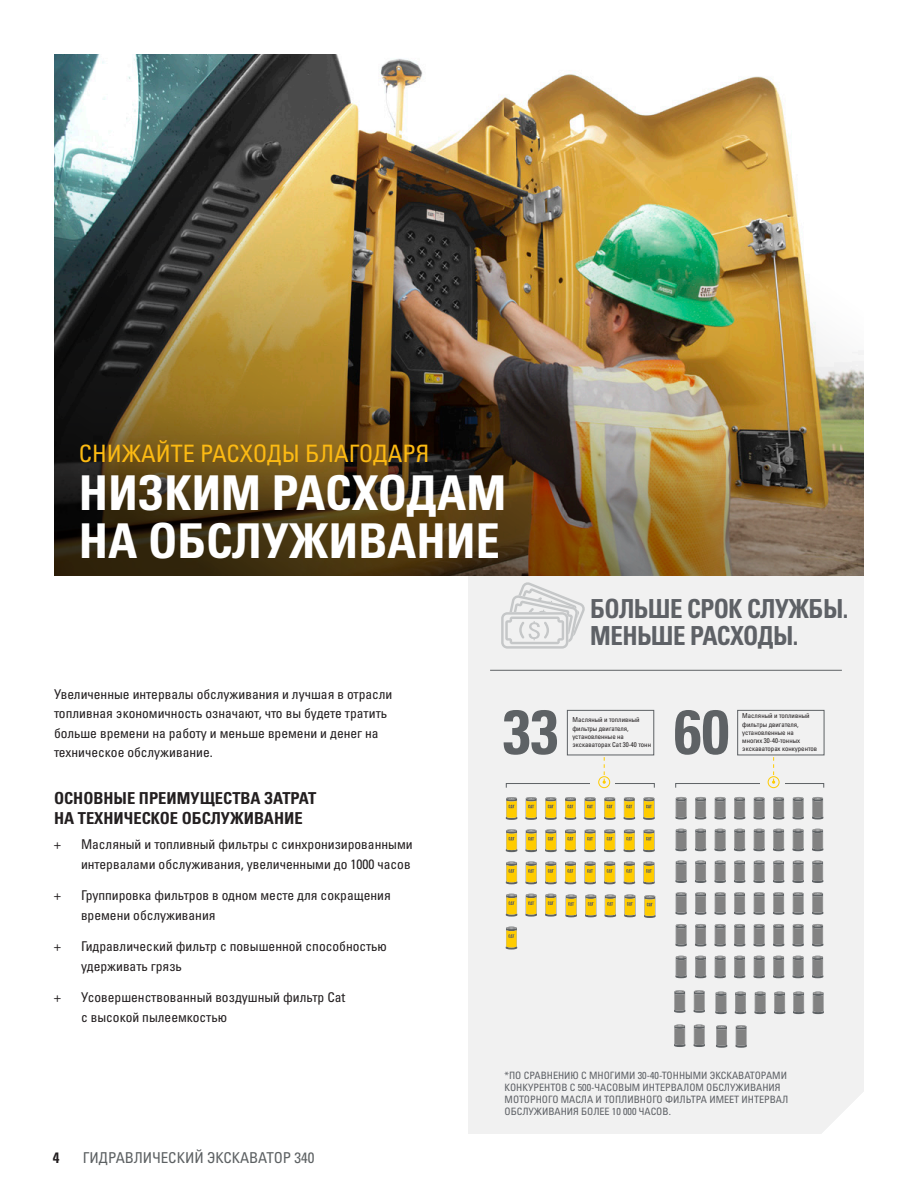
<style>
.page{position:relative;width:918px;height:1188px;background:#fff}
.page>*{position:absolute;margin:0;border:0;box-sizing:border-box;transform-origin:0 0}
.t1{font:700 condensed 62.55px "Univers LT Std";color:#5e6265}
.t2{font:48px/48px "Univers LTCYR 67 Bold Cond";color:#fff}
.t3{font:26.25px/27px "Univers LTCYR 67 Bold Cond";letter-spacing:-.02em;color:#5e6166;scale:.95 1}
.t4{font:condensed 24px "Univers LTCYR 57";color:#fcba13}
.t5{font:16.5px/19.8px "Univers LTCYR 67 Bold Cond";color:#231f20}
.t6{font:condensed 15px "Univers LTCYR 57";color:#5d6163}
.t7{font:15px "Univers LTCYR 67 Bold Cond";color:#231f20}
.t8{font:condensed 13.5px/19.5px "Univers LTCYR 57";color:#231f20}
.t9{font:condensed 10.2px/12.1px "Univers LTCYR 57";color:#5e6166}
.t10{font:condensed 6.75px/8.2px "Univers LTCYR 57";color:#231f20}
</style>
<div class="page">
<div style="left:468px;top:576px;width:396px;height:558px;background:#f1f1f1"></div>
<svg style="left:501px;top:582px;width:85px;height:67px"></svg>
<svg style="left:506px;top:797px;width:11px;height:23px"></svg>
<svg style="left:525px;top:797px;width:12px;height:23px"></svg>
<svg style="left:545px;top:797px;width:12px;height:23px"></svg>
<svg style="left:565px;top:797px;width:11px;height:23px"></svg>
<svg style="left:584px;top:797px;width:12px;height:23px"></svg>
<svg style="left:604px;top:797px;width:12px;height:23px"></svg>
<svg style="left:624px;top:797px;width:11px;height:23px"></svg>
<svg style="left:643px;top:797px;width:12px;height:23px"></svg>
<svg style="left:565px;top:894px;width:12px;height:23px"></svg>
<svg style="left:585px;top:894px;width:12px;height:23px"></svg>
<svg style="left:506px;top:829px;width:11px;height:23px"></svg>
<svg style="left:525px;top:829px;width:12px;height:23px"></svg>
<svg style="left:545px;top:829px;width:12px;height:23px"></svg>
<svg style="left:565px;top:829px;width:11px;height:23px"></svg>
<svg style="left:584px;top:829px;width:12px;height:23px"></svg>
<svg style="left:604px;top:829px;width:12px;height:23px"></svg>
<svg style="left:624px;top:829px;width:11px;height:23px"></svg>
<svg style="left:643px;top:829px;width:12px;height:23px"></svg>
<svg style="left:605px;top:894px;width:11px;height:23px"></svg>
<svg style="left:624px;top:894px;width:12px;height:23px"></svg>
<svg style="left:506px;top:861px;width:11px;height:23px"></svg>
<svg style="left:525px;top:861px;width:12px;height:23px"></svg>
<svg style="left:545px;top:861px;width:12px;height:23px"></svg>
<svg style="left:565px;top:861px;width:11px;height:23px"></svg>
<svg style="left:584px;top:861px;width:12px;height:23px"></svg>
<svg style="left:604px;top:861px;width:12px;height:23px"></svg>
<svg style="left:624px;top:861px;width:11px;height:23px"></svg>
<svg style="left:643px;top:861px;width:12px;height:23px"></svg>
<svg style="left:506px;top:927px;width:11px;height:23px"></svg>
<svg style="left:644px;top:895px;width:12px;height:23px"></svg>
<svg style="left:506px;top:894px;width:11px;height:23px"></svg>
<svg style="left:525px;top:894px;width:12px;height:23px"></svg>
<svg style="left:545px;top:894px;width:12px;height:23px"></svg>
<svg style="left:675px;top:797px;width:12px;height:22px"></svg>
<svg style="left:695px;top:797px;width:11px;height:22px"></svg>
<svg style="left:714px;top:797px;width:12px;height:22px"></svg>
<svg style="left:734px;top:797px;width:11px;height:22px"></svg>
<svg style="left:753px;top:797px;width:12px;height:22px"></svg>
<svg style="left:773px;top:797px;width:11px;height:22px"></svg>
<svg style="left:792px;top:797px;width:12px;height:22px"></svg>
<svg style="left:812px;top:797px;width:11px;height:22px"></svg>
<svg style="left:674px;top:990px;width:11px;height:23px"></svg>
<svg style="left:694px;top:990px;width:11px;height:23px"></svg>
<svg style="left:675px;top:829px;width:12px;height:22px"></svg>
<svg style="left:695px;top:829px;width:11px;height:22px"></svg>
<svg style="left:714px;top:829px;width:12px;height:22px"></svg>
<svg style="left:734px;top:829px;width:11px;height:22px"></svg>
<svg style="left:753px;top:829px;width:12px;height:22px"></svg>
<svg style="left:773px;top:829px;width:11px;height:22px"></svg>
<svg style="left:792px;top:829px;width:12px;height:22px"></svg>
<svg style="left:812px;top:829px;width:11px;height:22px"></svg>
<svg style="left:715px;top:992px;width:12px;height:22px"></svg>
<svg style="left:735px;top:992px;width:11px;height:22px"></svg>
<svg style="left:675px;top:860px;width:12px;height:23px"></svg>
<svg style="left:695px;top:860px;width:11px;height:23px"></svg>
<svg style="left:714px;top:860px;width:12px;height:23px"></svg>
<svg style="left:734px;top:860px;width:11px;height:23px"></svg>
<svg style="left:753px;top:860px;width:12px;height:23px"></svg>
<svg style="left:773px;top:860px;width:11px;height:23px"></svg>
<svg style="left:792px;top:860px;width:12px;height:23px"></svg>
<svg style="left:812px;top:860px;width:11px;height:23px"></svg>
<svg style="left:754px;top:992px;width:12px;height:22px"></svg>
<svg style="left:774px;top:992px;width:11px;height:22px"></svg>
<svg style="left:675px;top:892px;width:12px;height:23px"></svg>
<svg style="left:695px;top:892px;width:11px;height:23px"></svg>
<svg style="left:714px;top:892px;width:12px;height:23px"></svg>
<svg style="left:734px;top:892px;width:11px;height:23px"></svg>
<svg style="left:753px;top:892px;width:12px;height:23px"></svg>
<svg style="left:773px;top:892px;width:11px;height:23px"></svg>
<svg style="left:792px;top:892px;width:12px;height:23px"></svg>
<svg style="left:812px;top:892px;width:11px;height:23px"></svg>
<svg style="left:793px;top:992px;width:11px;height:22px"></svg>
<svg style="left:813px;top:992px;width:11px;height:22px"></svg>
<svg style="left:675px;top:924px;width:12px;height:23px"></svg>
<svg style="left:695px;top:924px;width:11px;height:23px"></svg>
<svg style="left:714px;top:924px;width:12px;height:23px"></svg>
<svg style="left:734px;top:924px;width:11px;height:23px"></svg>
<svg style="left:753px;top:924px;width:12px;height:23px"></svg>
<svg style="left:773px;top:924px;width:11px;height:23px"></svg>
<svg style="left:792px;top:924px;width:12px;height:23px"></svg>
<svg style="left:812px;top:924px;width:11px;height:23px"></svg>
<svg style="left:716px;top:1025px;width:11px;height:23px"></svg>
<svg style="left:735px;top:1025px;width:12px;height:23px"></svg>
<svg style="left:675px;top:956px;width:12px;height:22px"></svg>
<svg style="left:695px;top:956px;width:11px;height:22px"></svg>
<svg style="left:714px;top:956px;width:12px;height:22px"></svg>
<svg style="left:734px;top:956px;width:11px;height:22px"></svg>
<svg style="left:753px;top:956px;width:12px;height:22px"></svg>
<svg style="left:773px;top:956px;width:11px;height:22px"></svg>
<svg style="left:792px;top:956px;width:12px;height:22px"></svg>
<svg style="left:812px;top:956px;width:11px;height:22px"></svg>
<svg style="left:674px;top:1024px;width:11px;height:23px"></svg>
<svg style="left:694px;top:1024px;width:11px;height:23px"></svg>
<hr style="left:490px;top:670px;width:352px;height:1px;background:#5e6265">
<div style="left:506px;top:783px;width:148px;height:5px;border:1px solid #5e6265"></div>
<div style="left:590px;top:774px;width:25px;height:18px;background:#f1f1f1"></div>
<div style="left:567px;top:710px;width:87px;height:45px;border:1px solid #5e6265"></div>
<div style="left:738px;top:710px;width:86px;height:45px;border:1px solid #5e6265"></div>
<svg style="left:603px;top:755px;width:3px;height:29px"></svg>
<div style="left:598px;top:776px;width:12px;height:12px;border:1px solid #fc0;border-radius:50%"></div>
<div style="left:676px;top:783px;width:148px;height:5px;border:1px solid #5e6265"></div>
<div style="left:760px;top:774px;width:24px;height:18px;background:#f1f1f1"></div>
<svg style="left:772px;top:755px;width:3px;height:29px"></svg>
<div style="left:768px;top:776px;width:11px;height:12px;border:1px solid #fc0;border-radius:50%"></div>
<img style="left:54px;top:54px;width:728px;height:50px">
<img style="left:54px;top:104px;width:810px;height:472px">
<h3 class="t4" style="left:79px;top:438px;width:352px">СНИЖАЙТЕ РАСХОДЫ БЛАГОДАРЯ</h3>
<h2 class="t2" style="left:79px;top:468px;width:429px">НИЗКИМ РАСХОДАМ<br>НА ОБСЛУЖИВАНИЕ</h2>
<h3 class="t3" style="left:590px;top:595px;width:274px">БОЛЬШЕ СРОК СЛУЖБЫ.<br>МЕНЬШЕ РАСХОДЫ.</h3>
<p class="t8" style="left:54px;top:684px;width:340px">Увеличенные интервалы обслуживания и лучшая в отрасли топливная экономичность означают, что вы будете тратить больше времени на работу и меньше времени и денег на техническое обслуживание.</p>
<p class="t5" style="left:54px;top:788px;width:264px">ОСНОВНЫЕ ПРЕИМУЩЕСТВА ЗАТРАТ<br>НА ТЕХНИЧЕСКОЕ ОБСЛУЖИВАНИЕ</p>
<p class="t8" style="left:54px;top:835px;width:8px">+</p>
<p class="t8" style="left:81px;top:835px;width:333px">Масляный и топливный фильтры с синхронизированными интервалами обслуживания, увеличенными до 1000 часов</p>
<p class="t8" style="left:54px;top:886px;width:8px">+</p>
<p class="t8" style="left:81px;top:886px;width:311px">Группировка фильтров в одном месте для сокращения времени обслуживания</p>
<p class="t8" style="left:54px;top:937px;width:8px">+</p>
<p class="t8" style="left:81px;top:937px;width:307px">Гидравлический фильтр с повышенной способностью удерживать грязь</p>
<p class="t8" style="left:54px;top:988px;width:8px">+</p>
<p class="t8" style="left:81px;top:988px;width:266px">Усовершенствованный воздушный фильтр Cat с высокой пылеемкостью</p>
<p class="t7" style="left:53px;top:1148px;width:8px">4</p>
<p class="t6" style="left:83px;top:1148px;width:233px">ГИДРАВЛИЧЕСКИЙ ЭКСКАВАТОР 340</p>
<h1 class="t1" style="left:503px;top:694px;width:57px">33</h1>
<h1 class="t1" style="left:674px;top:694px;width:57px">60</h1>
<p class="t10" style="left:572px;top:716px;width:80px">Масляный и топливный фильтры двигателя, установленные на экскаваторах Cat 30-40 тонн</p>
<p class="t10" style="left:742px;top:712px;width:76px">Масляный и топливный фильтры двигателя, установленные на<br>многих 30-40-тонных экскаваторах конкурентов</p>
<p class="t9" style="left:505px;top:1069px;width:285px">*ПО СРАВНЕНИЮ С МНОГИМИ 30-40-ТОННЫМИ ЭКСКАВАТОРАМИ КОНКУРЕНТОВ С 500-ЧАСОВЫМ ИНТЕРВАЛОМ ОБСЛУЖИВАНИЯ МОТОРНОГО МАСЛА И ТОПЛИВНОГО ФИЛЬТРА ИМЕЕТ ИНТЕРВАЛ ОБСЛУЖИВАНИЯ БОЛЕЕ 10 000 ЧАСОВ.</p>
</div>
